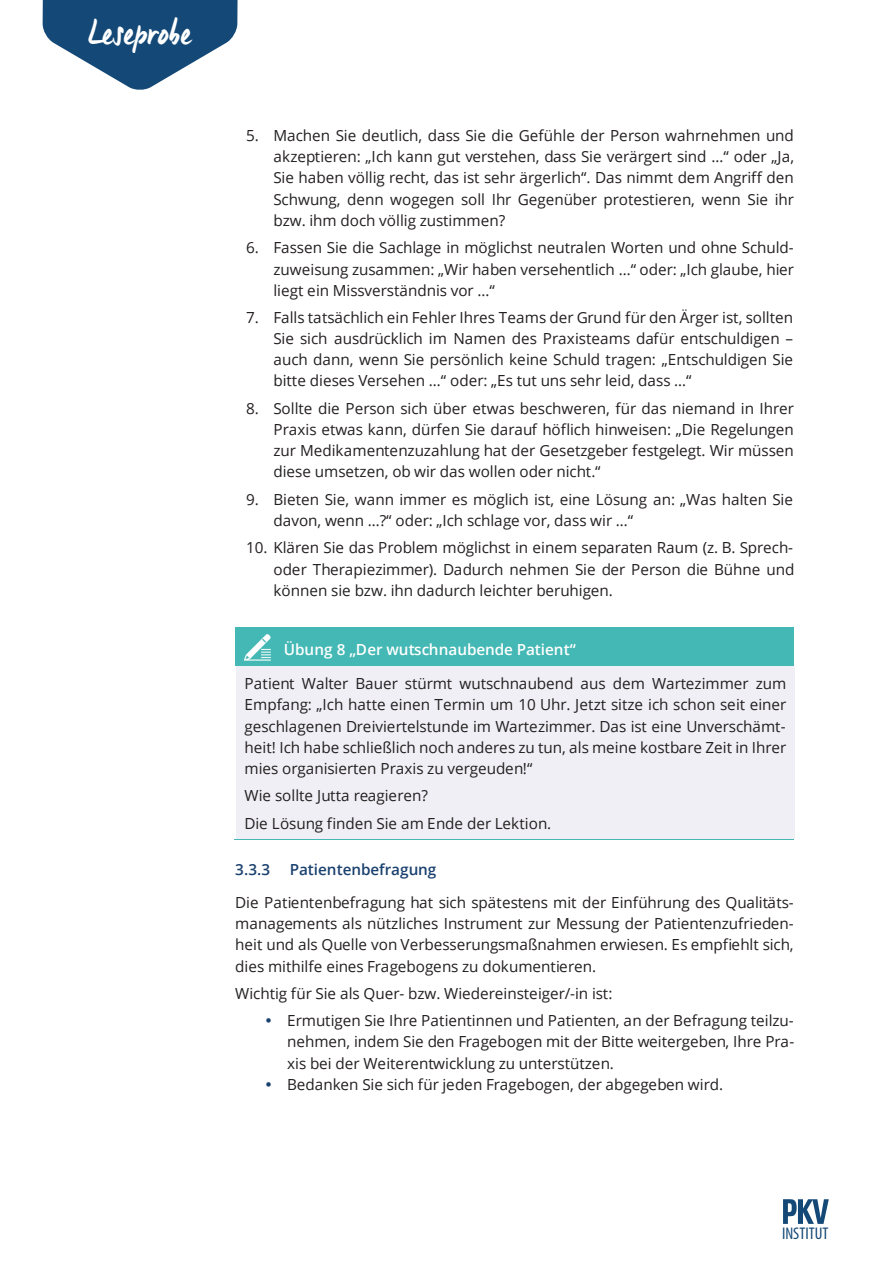
<style>
.page{position:relative;width:893px;height:1263px;background:#fff}
.page>*{position:absolute;margin:0;border:0;box-sizing:border-box;transform-origin:0 0}
.t1{font:36px "Manus Smooth";color:#fff}
.t2{font:condensed 16.95px "Myriad Pro";color:#144977}
.t3{font:15.3px/21.3px "Open Sans";letter-spacing:-.005em;color:#231f20;text-align:justify}
.t4{font:600 15.3px "Open Sans";letter-spacing:.005em;color:#fff}
.t5{font:600 15.3px "Open Sans";color:#1b416f}
.s1{font-weight:600;color:#1b416f}
.s2{color:#1b416f}
</style>
<div class="page">
<div style="left:236px;top:627px;width:558px;height:39px;background:#43b8b4"></div>
<hr style="left:235px;top:632px;width:1px;height:34px;background:#43b8b4">
<div style="left:236px;top:666px;width:558px;height:173px;background:#efeff5"></div>
<hr style="left:236px;top:666px;width:557px;height:1px;background:#43b8b4">
<hr style="left:235px;top:839px;width:559px;height:1px;background:#43b8b4">
<img style="left:244px;top:634px;width:26px;height:26px">
<svg style="left:43px;top:0;width:195px;height:90px"></svg>
<svg style="left:783px;top:1199px;width:46px;height:25px"></svg>
<p class="t1" style="left:88px;top:11px;width:105px">Leseprobe</p>
<p class="t3" style="left:273px;top:124px;width:522px;text-indent:-27px">5. Machen Sie deutlich, dass Sie die Gefühle der Person wahrnehmen und akzeptieren: „Ich kann gut verstehen, dass Sie verärgert sind …“ oder „Ja, Sie haben völlig recht, das ist sehr ärgerlich“. Das nimmt dem Angriff den Schwung, denn wogegen soll Ihr Gegenüber protestieren, wenn Sie ihr bzw. ihm doch völlig zustimmen?</p>
<p class="t3" style="left:273px;top:237px;width:522px;text-indent:-27px">6. Fassen Sie die Sachlage in möglichst neutralen Worten und ohne Schuld&shy;zuweisung zusammen: „Wir haben versehentlich …“ oder: „Ich glaube, hier liegt ein Missverständnis vor …“</p>
<p class="t3" style="left:273px;top:307px;width:521px;text-indent:-27px">7. Falls tatsächlich ein Fehler Ihres Teams der Grund für den Ärger ist, sollten Sie sich ausdrücklich im Namen des Praxisteams dafür entschuldigen – auch dann, wenn Sie persönlich keine Schuld tragen: „Entschuldigen Sie bitte dieses Versehen …“ oder: „Es tut uns sehr leid, dass …“</p>
<p class="t3" style="left:273px;top:397px;width:522px;text-indent:-27px">8. Sollte die Person sich über etwas beschweren, für das niemand in Ihrer Praxis etwas kann, dürfen Sie darauf höflich hinweisen: „Die Regelungen zur Medikamentenzuzahlung hat der Gesetzgeber festgelegt. Wir müssen diese umsetzen, ob wir das wollen oder nicht.“</p>
<p class="t3" style="left:273px;top:488px;width:521px;text-indent:-27px">9. Bieten Sie, wann immer es möglich ist, eine Lösung an: „Was halten Sie davon, wenn …?“ oder: „Ich schlage vor, dass wir …“</p>
<p class="t3" style="left:273px;top:537px;width:522px;text-indent:-27px">10. Klären Sie das Problem möglichst in einem separaten Raum (z. B. Sprech&shy;oder Therapiezimmer). Dadurch nehmen Sie der Person die Bühne und können sie bzw. ihn dadurch leichter beruhigen.</p>
<p class="t4" style="left:284px;top:639px;width:293px">Übung 8 „Der wutschnaubende Patient“</p>
<p class="t3" style="left:245px;top:672px;width:543px">Patient Walter Bauer stürmt wutschnaubend aus dem Wartezimmer zum Empfang: „Ich hatte einen Termin um 10 Uhr. Jetzt sitze ich schon seit einer geschlagenen Dreiviertelstunde im Wartezimmer. Das ist eine Unverschämt&shy;heit! Ich habe schließlich noch anderes zu tun, als meine kostbare Zeit in Ihrer mies organisierten Praxis zu vergeuden!“</p>
<p class="t3" style="left:245px;top:782px;width:308px;line-height:27.3px">Wie sollte Jutta reagieren?<br>Die Lösung finden Sie am Ende der Lektion.</p>
<p class="t5" style="left:235px;top:858px;width:36px">3.3.3</p>
<p class="t3" style="left:235px;top:852px;width:560px;line-height:33.3px;text-indent:55px"><span class="s1">Patientenbefragung<br></span>Die Patientenbefragung hat sich spätestens mit der Einführung des Qualitäts-</p>
<p class="t3" style="left:235px;top:912px;width:560px">managements als nützliches Instrument zur Messung der Patientenzufrieden&shy;heit und als Quelle von Verbesserungsmaßnahmen erwiesen. Es empfiehlt sich, dies mithilfe eines Fragebogens zu dokumentieren.</p>
<p class="t3" style="left:235px;top:982px;width:379px">Wichtig für Sie als Quer- bzw. Wiedereinsteiger/-in ist:</p>
<p class="t3" style="left:287px;top:1009px;width:509px;text-indent:-22px"><span class="s2">•</span> Ermutigen Sie Ihre Patientinnen und Patienten, an der Befragung teilzu&shy;nehmen, indem Sie den Fragebogen mit der Bitte weitergeben, Ihre Pra&shy;xis bei der Weiterentwicklung zu unterstützen.</p>
<p class="t3" style="left:265px;top:1073px;width:459px"><span class="s2">•</span> Bedanken Sie sich für jeden Fragebogen, der abgegeben wird.</p>
<p class="t2" style="left:782px;top:1223px;width:48px">INSTITUT</p>
</div>
